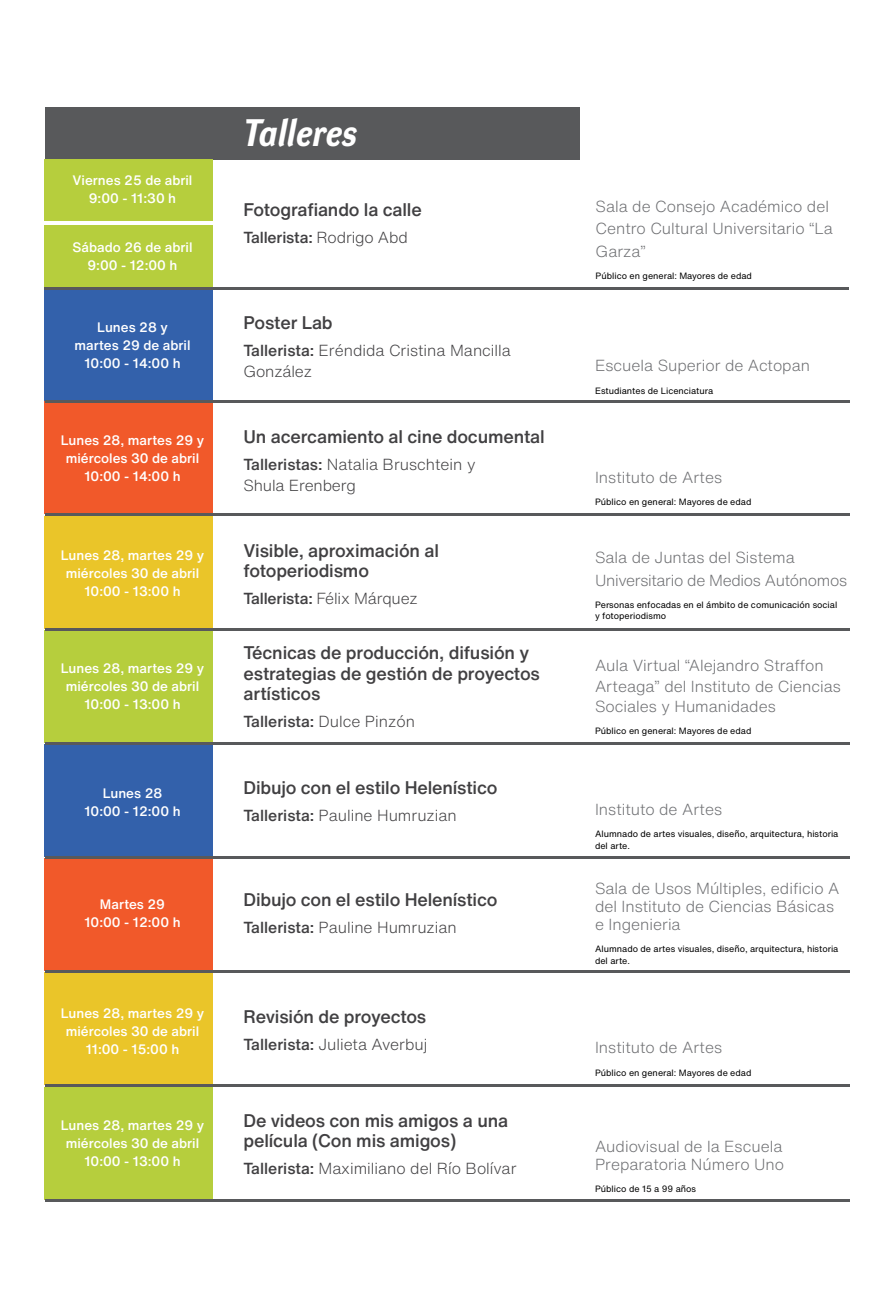
<style>
.page{position:relative;width:893px;height:1308px;background:#fff}
.page>*{position:absolute;margin:0;border:0;box-sizing:border-box;transform-origin:0 0}
.t1{font:italic 700 38.25px "Dyna Grotesk 32";letter-spacing:.01em;color:#fff}
.t2{font:500 18px/20.2px "Helvetica Now Text";letter-spacing:-.01em;color:#414042}
.t3{font:300 15.75px/18px "Helvetica Now Text";color:#6d6e71}
.t4{font:300 15.75px/20.2px "Helvetica Now Text";color:#414042}
.t5{font:300 15.75px/22.5px "Helvetica Now Text";letter-spacing:-.02em;color:#6d6e71}
.t6{font:500 15.75px "Helvetica Now Text";letter-spacing:-.01em;color:#414042}
.t7{font:500 13.5px/18px "Helvetica Now Text";color:#fff;text-align:center}
.t8{font:9px/11.2px "Helvetica Now Text";color:#000}
.s1{font-weight:300}
.s2{font-weight:500}
</style>
<div class="page">
<div style="left:45px;top:1087px;width:168px;height:112px;background:#b6ce3d"></div>
<div style="left:45px;top:107px;width:534px;height:52px;background:#58595b"></div>
<div style="left:45px;top:159px;width:168px;height:62px;background:#b6ce3d"></div>
<div style="left:45px;top:225px;width:168px;height:62px;background:#b6ce3d"></div>
<div style="left:45px;top:289px;width:168px;height:113px;background:#3361ab"></div>
<div style="left:45px;top:402px;width:168px;height:112px;background:#f1592a"></div>
<div style="left:45px;top:516px;width:168px;height:112px;background:#eac529"></div>
<div style="left:45px;top:630px;width:168px;height:112px;background:#b6ce3d"></div>
<div style="left:45px;top:744px;width:168px;height:112px;background:#3361ab"></div>
<div style="left:45px;top:858px;width:168px;height:112px;background:#f1592a"></div>
<div style="left:45px;top:972px;width:168px;height:113px;background:#eac529"></div>
<hr style="left:44px;top:287px;width:805px;height:2px;background:#58595b">
<hr style="left:45px;top:514px;width:804px;height:2px;background:#58595b">
<hr style="left:45px;top:628px;width:804px;height:2px;background:#58595b">
<hr style="left:45px;top:742px;width:804px;height:2px;background:#58595b">
<hr style="left:45px;top:856px;width:804px;height:2px;background:#58595b">
<hr style="left:45px;top:970px;width:804px;height:2px;background:#58595b">
<hr style="left:45px;top:1085px;width:804px;height:2px;background:#58595b">
<hr style="left:45px;top:1199px;width:804px;height:2px;background:#58595b">
<hr style="left:45px;top:401px;width:804px;height:2px;background:#58595b">
<p class="t7" style="left:73px;top:171px;width:121px">Viernes 25 de abril<br>9:00 - 11:30 h</p>
<p class="t7" style="left:73px;top:238px;width:121px">Sábado 26 de abril<br>9:00 - 12:00 h</p>
<p class="t7" style="left:75px;top:317px;width:117px">Lunes 28 y martes 29 de abril<br>10:00 - 14:00 h</p>
<p class="t7" style="left:61px;top:431px;width:145px">Lunes 28, martes 29 y miércoles 30 de abril<br>10:00 - 14:00 h</p>
<h1 class="t1" style="left:243px;top:111px;width:115px">Talleres</h1>
<h2 class="t2" style="left:243px;top:199px;width:180px">Fotografiando la calle</h2>
<p class="t6" style="left:243px;top:225px;width:166px">Tallerista: <span class="s1">Rodrigo Abd</span></p>
<h2 class="t2" style="left:243px;top:312px;width:91px">Poster Lab</h2>
<p class="t4" style="left:243px;top:340px;width:269px"><span class="s2">Tallerista:</span> Eréndida Cristina Mancilla<br>González</p>
<h2 class="t2" style="left:243px;top:426px;width:303px">Un acercamiento al cine documental</h2>
<p class="t4" style="left:243px;top:454px;width:234px"><span class="s2">Talleristas:</span> Natalia Bruschtein y<br>Shula Erenberg</p>
<p class="t3" style="left:596px;top:194px;width:239px;line-height:22.5px">Sala de Consejo Académico del<br>Centro Cultural Universitario “La<br>Garza”</p>
<p class="t8" style="left:596px;top:270px;width:158px">Público en general: Mayores de edad</p>
<p class="t3" style="left:595px;top:356px;width:217px">Escuela Superior de Actopan</p>
<p class="t8" style="left:595px;top:384px;width:120px">Estudiantes de Licenciatura</p>
<p class="t3" style="left:595px;top:468px;width:129px">Instituto de Artes</p>
<p class="t8" style="left:595px;top:496px;width:158px">Público en general: Mayores de edad</p>
<h2 class="t2" style="left:243px;top:539px;width:197px">Visible, aproximación al fotoperiodismo</h2>
<p class="t4" style="left:243px;top:587px;width:176px"><span class="s2">Tallerista:</span> Félix Márquez</p>
<p class="t7" style="left:61px;top:545px;width:145px">Lunes 28, martes 29 y miércoles 30 de abril<br>10:00 - 13:00 h</p>
<p class="t5" style="left:595px;top:546px;width:254px">Sala de Juntas del Sistema<br>Universitario de Medios Autónomos</p>
<p class="t8" style="left:595px;top:599px;width:244px">Personas enfocadas en el ámbito de comunicación social y fotoperiodismo</p>
<h2 class="t2" style="left:243px;top:642px;width:298px">Técnicas de producción, difusión y estrategias de gestión de proyectos artísticos</h2>
<p class="t6" style="left:243px;top:709px;width:173px">Tallerista: <span class="s1">Dulce Pinzón</span></p>
<p class="t7" style="left:61px;top:659px;width:145px">Lunes 28, martes 29 y miércoles 30 de abril<br>10:00 - 13:00 h</p>
<p class="t3" style="left:595px;top:655px;width:247px;line-height:20.2px">Aula Virtual “Alejandro Straffon<br>Arteaga” del Instituto de Ciencias<br>Sociales y Humanidades</p>
<p class="t8" style="left:595px;top:725px;width:158px">Público en general: Mayores de edad</p>
<p class="t7" style="left:84px;top:783px;width:98px">Lunes 28<br>10:00 - 12:00 h</p>
<p class="t7" style="left:84px;top:895px;width:98px">Martes 29<br>10:00 - 12:00 h</p>
<p class="t7" style="left:61px;top:1003px;width:145px">Lunes 28, martes 29 y miércoles 30 de abril<br>11:00 - 15:00 h</p>
<p class="t7" style="left:61px;top:1115px;width:145px">Lunes 28, martes 29 y miércoles 30 de abril<br>10:00 - 13:00 h</p>
<h2 class="t2" style="left:243px;top:777px;width:256px">Dibujo con el estilo Helenístico</h2>
<p class="t4" style="left:243px;top:805px;width:215px"><span class="s2">Tallerista:</span> Pauline Humruzian</p>
<h2 class="t2" style="left:243px;top:889px;width:256px">Dibujo con el estilo Helenístico</h2>
<p class="t4" style="left:243px;top:917px;width:215px"><span class="s2">Tallerista:</span> Pauline Humruzian</p>
<h2 class="t2" style="left:243px;top:1006px;width:184px">Revisión de proyectos</h2>
<p class="t4" style="left:243px;top:1033px;width:185px"><span class="s2">Tallerista:</span> Julieta Averbuj</p>
<h2 class="t2" style="left:243px;top:1109px;width:266px">De videos con mis amigos a una película (Con mis amigos)</h2>
<p class="t4" style="left:243px;top:1157px;width:274px"><span class="s2">Tallerista:</span> Maximiliano del Río Bolívar</p>
<p class="t3" style="left:595px;top:799px;width:129px">Instituto de Artes</p>
<p class="t8" style="left:595px;top:828px;width:245px">Alumnado de artes visuales, diseño, arquitectura, historia del arte.</p>
<p class="t3" style="left:595px;top:878px;width:246px">Sala de Usos Múltiples, edificio A del Instituto de Ciencias Básicas e Ingenieria</p>
<p class="t8" style="left:595px;top:943px;width:245px">Alumnado de artes visuales, diseño, arquitectura, historia del arte.</p>
<p class="t3" style="left:595px;top:1038px;width:129px">Instituto de Artes</p>
<p class="t8" style="left:595px;top:1066px;width:158px">Público en general: Mayores de edad</p>
<p class="t3" style="left:595px;top:1136px;width:191px">Audiovisual de la Escuela<br>Preparatoria Número Uno</p>
<p class="t8" style="left:595px;top:1183px;width:103px">Público de 15 a 99 años</p>
</div>
